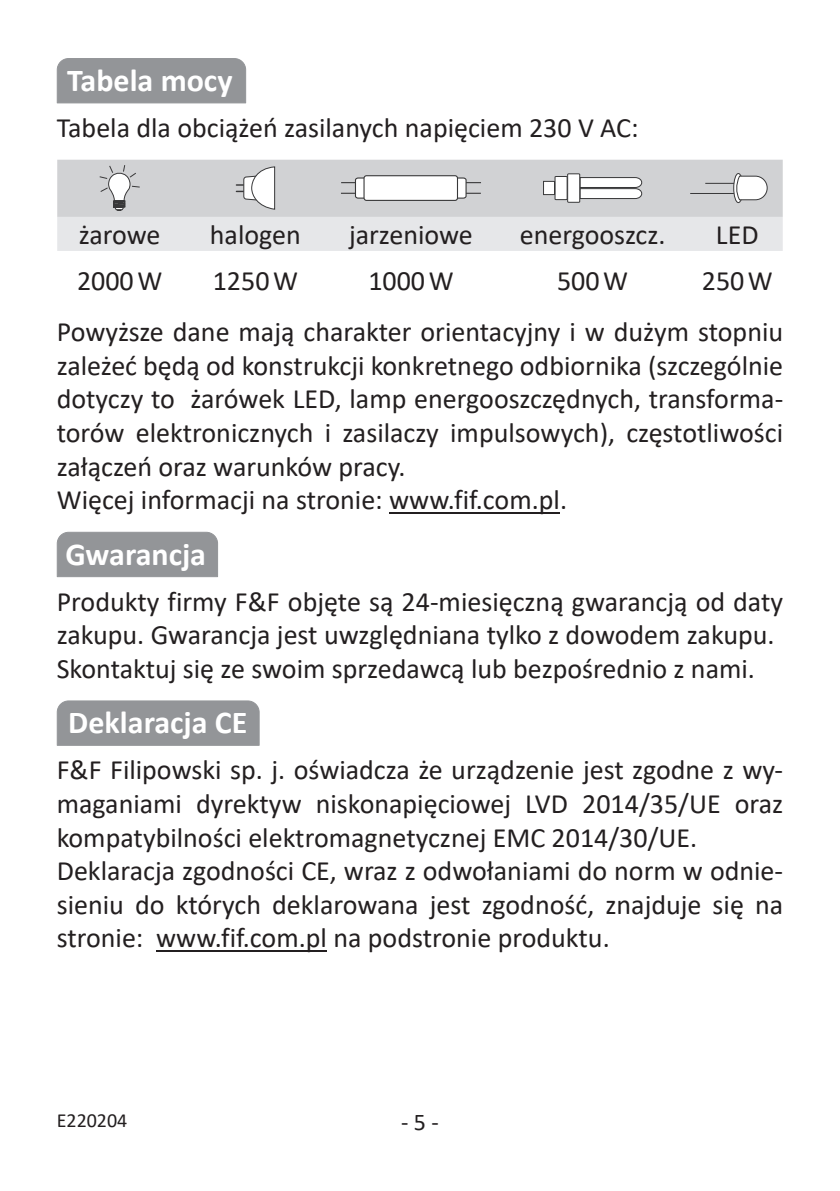
<style>
.page{position:relative;width:840px;height:1191px;background:#fff}
.page>*{position:absolute;margin:0;border:0;box-sizing:border-box;transform-origin:0 0}
.t1{font:700 32px "Calibri";color:#fff}
.t2{font:28px/33.6px "Calibri";color:#231f20}
.t3{font:24px "Calibri";color:#231f20}
.t4{font:20px "Calibri";color:#231f20}
</style>
<div class="page">
<hr style="left:389px;top:511px;width:170px;height:2px;background:#231f20">
<hr style="left:156px;top:949px;width:171px;height:2px;background:#231f20">
<div style="left:57px;top:160px;width:725px;height:57px;background:#d1d2d4"></div>
<div style="left:57px;top:217px;width:725px;height:34px;background:#e6e7e9"></div>
<svg style="left:93px;top:164px;width:50px;height:47px"></svg>
<svg style="left:236px;top:166px;width:39px;height:44px"></svg>
<hr style="left:341px;top:182px;width:139px;height:1px;background:#383839">
<hr style="left:341px;top:193px;width:139px;height:1px;background:#383839">
<div style="left:355px;top:178px;width:111px;height:20px;background:#fff;border-radius:2px"></div>
<div style="left:355px;top:177px;width:111px;height:22px;border:1px solid #383839;border-radius:2px"></div>
<div style="left:364px;top:176px;width:93px;height:24px;background:#fff;border-radius:2px"></div>
<div style="left:363px;top:175px;width:95px;height:26px;border:1px solid #383839;border-radius:2px"></div>
<svg style="left:542px;top:176px;width:100px;height:24px"></svg>
<div style="left:567px;top:174px;width:12px;height:28px;background:#fff"></div>
<div style="left:567px;top:173px;width:12px;height:30px;border:1px solid #383839"></div>
<div style="left:733px;top:173px;width:9px;height:30px;border:1px solid #383839;border-radius:50%"></div>
<svg style="left:704px;top:176px;width:63px;height:24px"></svg>
<hr style="left:689px;top:193px;width:44px;height:1px;background:#383839">
<div style="left:57px;top:58px;width:189px;height:45px;background:#939598"></div>
<div style="left:57px;top:532px;width:161px;height:45px;background:#939598"></div>
<div style="left:57px;top:700px;width:202px;height:46px;background:#939598"></div>
<p class="t1" style="left:67px;top:58px;width:167px">Tabela mocy</p>
<p class="t2" style="left:57px;top:110px;width:583px">Tabela dla obciążeń zasilanych napięciem 230 V AC:</p>
<p class="t2" style="left:79px;top:218px;width:83px">żarowe</p>
<p class="t2" style="left:210px;top:218px;width:92px">halogen</p>
<p class="t2" style="left:349px;top:218px;width:125px">jarzeniowe</p>
<p class="t2" style="left:519px;top:218px;width:147px">energooszcz.</p>
<p class="t2" style="left:715px;top:218px;width:44px">LED</p>
<p class="t2" style="left:77px;top:263px;width:87px">2000 W</p>
<p class="t2" style="left:213px;top:263px;width:87px">1250 W</p>
<p class="t2" style="left:368px;top:263px;width:87px">1000 W</p>
<p class="t2" style="left:556px;top:263px;width:73px">500 W</p>
<p class="t2" style="left:57px;top:254px;width:727px;line-height:51.6px;text-indent:644px">250 W<br>Powyższe dane mają charakter orientacyjny i w dużym stopniu</p>
<p class="t2" style="left:57px;top:348px;width:727px">zależeć będą od konstrukcji konkretnego odbiornika (szczególnie dotyczy to żarówek LED, lamp energooszczędnych, transforma&shy;torów elektronicznych i zasilaczy impulsowych), częstotliwości załączeń oraz warunków pracy.<br>Więcej informacji na stronie: www.fif.com.pl.</p>
<p class="t1" style="left:66px;top:531px;width:142px">Gwarancja</p>
<p class="t2" style="left:57px;top:584px;width:727px">Produkty firmy F&amp;F objęte są 24-miesięczną gwarancją od daty zakupu. Gwarancja jest uwzględniana tylko z dowodem zakupu.<br>Skontaktuj się ze swoim sprzedawcą lub bezpośrednio z nami.</p>
<p class="t1" style="left:68px;top:700px;width:180px">Deklaracja CE</p>
<p class="t2" style="left:57px;top:752px;width:727px">F&amp;F Filipowski sp. j. oświadcza że urządzenie jest zgodne z wy&shy;maganiami dyrektyw niskonapięciowej LVD 2014/35/UE oraz kompatybilności elektromagnetycznej EMC 2014/30/UE.<br>Deklaracja zgodności CE, wraz z odwołaniami do norm w odnie&shy;sieniu do których deklarowana jest zgodność, znajduje się na stronie: www.fif.com.pl na podstronie produktu.</p>
<p class="t4" style="left:57px;top:1106px;width:72px">E220204</p>
<p class="t3" style="left:401px;top:1105px;width:39px">- 5 -</p>
</div>
